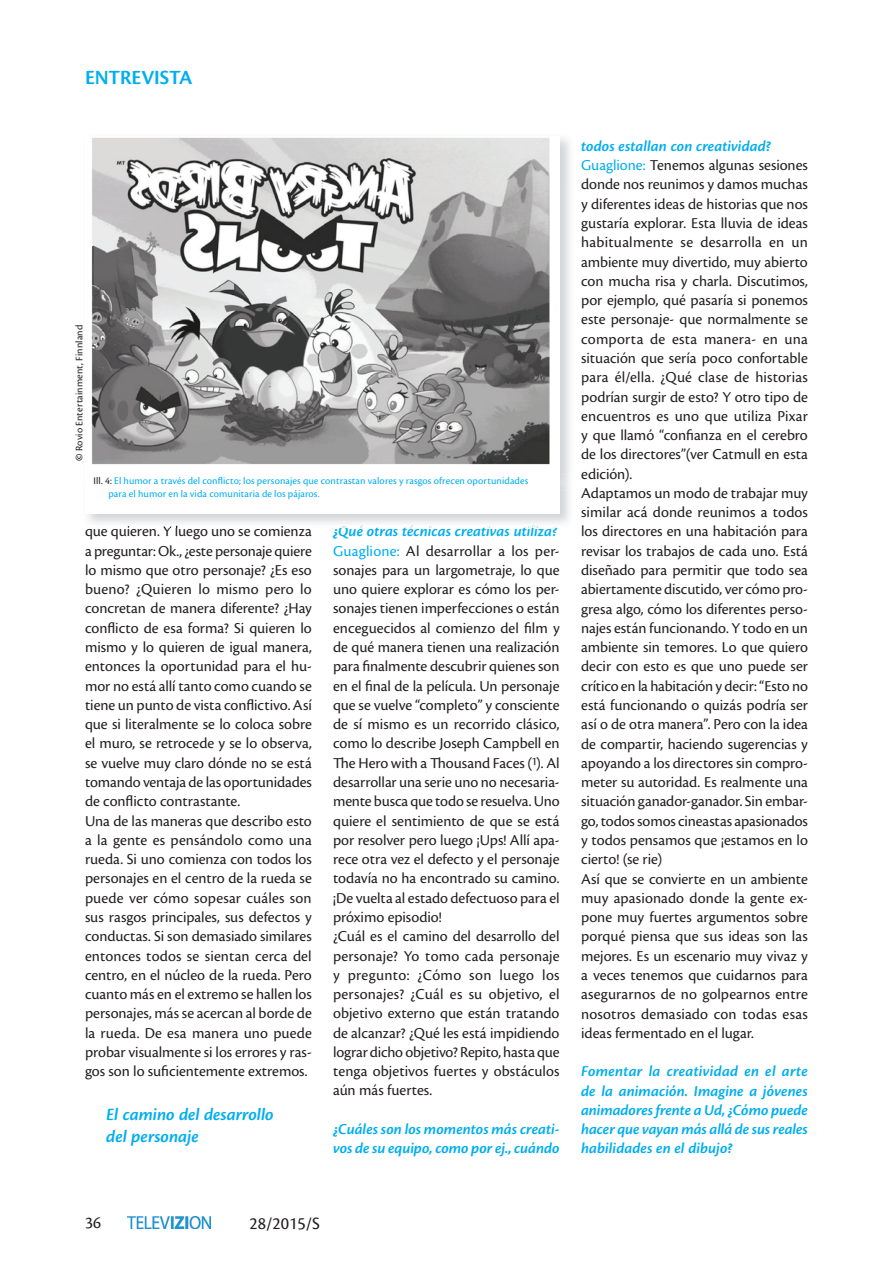
<style>
.page{position:relative;width:893px;height:1263px;background:#fff}
.page>*{position:absolute;margin:0;border:0;box-sizing:border-box;transform-origin:0 0}
.t1{font:600 21px "Cronos Pro";letter-spacing:-.005em;color:#00aeef}
.t2{font:italic 600 18px/22.5px "Cronos Pro";letter-spacing:-.005em;color:#00aeef}
.t3{font:18px "Cronos Pro";color:#231f20}
.t4{font:17.25px "Cronos Pro";color:#231f20}
.t5{font:15.75px/19.4px "Cronos Pro";color:#231f20}
.t6{font:italic 600 15.75px/19.4px "Cronos Pro";letter-spacing:-.005em;color:#00aeef}
.t7{font:10.5px/12.6px "Cronos Pro";letter-spacing:.01em;color:#00aeef}
.t8{font:10.5px "Cronos Pro";letter-spacing:.01em;color:#231f20}
.s1{font-weight:700}
.s2{color:#231f20}
.s3{font-weight:600;font-style:italic;color:#00aeef}
.s4{color:#00aeef}
</style>
<div class="page">
<img style="left:91px;top:137px;width:458px;height:328px">
<img style="left:127px;top:526px;width:156px;height:2px">
<img style="left:340px;top:525px;width:217px;height:3px">
<img style="left:128px;top:1217px;width:82px;height:12px">
<h1 class="t1" style="left:85px;top:65px;width:109px">EnTREVISTA</h1>
<p class="t8" style="left:73px;top:461px;width:137px;rotate:-90deg"><span class="s1">©</span> Rovio Entertainment, Finnland</p>
<p class="t7" style="left:108px;top:475px;width:421px;text-indent:-15px"><span class="s2">Ill. 4:</span> El humor a través del conflicto; los personajes que contrastan valores y rasgos ofrecen oportunidades para el humor en la vida comunitaria de los pájaros.</p>
<p class="t5" style="left:85px;top:522px;width:228px">que quieren. Y luego uno se comienza a preguntar: Ok., ¿este personaje quiere lo mismo que otro personaje? ¿Es eso bueno? ¿Quieren lo mismo pero lo concretan de manera diferente? ¿Hay conflicto de esa forma? Si quieren lo mismo y lo quieren de igual manera, entonces la oportunidad para el hu&shy;mor no está allí tanto como cuando se tiene un punto de vista conflictivo. Así que si literalmente se lo coloca sobre el muro, se retrocede y se lo observa, se vuelve muy claro dónde no se está tomando ventaja de las oportunidades de conflicto contrastante.<br>Una de las maneras que describo esto a la gente es pensándolo como una rueda. Si uno comienza con todos los personajes en el centro de la rueda se puede ver cómo sopesar cuáles son sus rasgos principales, sus defectos y conductas. Si son demasiado similares entonces todos se sientan cerca del centro, en el núcleo de la rueda. Pero cuanto más en el extremo se hallen los personajes, más se acercan al borde de la rueda. De esa manera uno puede probar visualmente si los errores y ras&shy;gos son lo suficientemente extremos.</p>
<p class="t2" style="left:106px;top:1103px;width:169px">El camino del desarrollo del personaje</p>
<p class="t5" style="left:333px;top:522px;width:228px"><span class="s3">¿Qué otras técnicas creativas utiliza?<br></span><span class="s4">Guaglione:</span> Al desarrollar a los per&shy;sonajes para un largometraje, lo que uno quiere explorar es cómo los per&shy;sonajes tienen imperfecciones o están enceguecidos al comienzo del film y de qué manera tienen una realización para finalmente descubrir quienes son en el final de la película. Un personaje que se vuelve “completo” y consciente de sí mismo es un recorrido clásico, como lo describe Joseph Campbell en The Hero with a Thousand Faces (<sup>1</sup>). Al desarrollar una serie uno no necesaria&shy;mente busca que todo se resuelva. Uno quiere el sentimiento de que se está por resolver pero luego ¡Ups! Allí apa&shy;rece otra vez el defecto y el personaje todavía no ha encontrado su camino. ¡De vuelta al estado defectuoso para el próximo episodio!<br>¿Cuál es el camino del desarrollo del personaje? Yo tomo cada personaje y pregunto: ¿Cómo son luego los personajes? ¿Cuál es su objetivo, el objetivo externo que están tratando de alcanzar? ¿Qué les está impidiendo lograr dicho objetivo? Repito, hasta que tenga objetivos fuertes y obstáculos aún más fuertes.</p>
<p class="t6" style="left:333px;top:1120px;width:228px">¿Cuáles son los momentos más creati&shy;vos de su equipo, como por ej., cuándo</p>
<p class="t5" style="left:581px;top:136px;width:228px"><span class="s3">todos estallan con creatividad?<br></span><span class="s4">Guaglione:</span> Tenemos algunas sesiones donde nos reunimos y damos muchas y diferentes ideas de historias que nos gustaría explorar. Esta lluvia de ideas habitualmente se desarrolla en un ambiente muy divertido, muy abierto con mucha risa y charla. Discutimos, por ejemplo, qué pasaría si ponemos este personaje- que normalmente se comporta de esta manera- en una situación que sería poco confortable para él/ella. ¿Qué clase de historias podrían surgir de esto? Y otro tipo de encuentros es uno que utiliza Pixar y que llamó “confianza en el cerebro de los directores”(ver Catmull en esta edición).<br>Adaptamos un modo de trabajar muy similar acá donde reunimos a todos los directores en una habitación para revisar los trabajos de cada uno. Está diseñado para permitir que todo sea abiertamente discutido, ver cómo pro&shy;gresa algo, cómo los diferentes perso&shy;najes están funcionando. Y todo en un ambiente sin temores. Lo que quiero decir con esto es que uno puede ser crítico en la habitación y decir: “Esto no está funcionando o quizás podría ser así o de otra manera”. Pero con la idea de compartir, haciendo sugerencias y apoyando a los directores sin compro&shy;meter su autoridad. Es realmente una situación ganador-ganador. Sin embar&shy;go, todos somos cineastas apasionados y todos pensamos que ¡estamos en lo cierto! (se rie)<br>Así que se convierte en un ambiente muy apasionado donde la gente ex&shy;pone muy fuertes argumentos sobre porqué piensa que sus ideas son las mejores. Es un escenario muy vivaz y a veces tenemos que cuidarnos para asegurarnos de no golpearnos entre nosotros demasiado con todas esas ideas fermentado en el lugar.</p>
<p class="t6" style="left:581px;top:1062px;width:228px;text-align:justify">Fomentar la creatividad en el arte de la animación. Imagine a jóvenes animadores frente a Ud, ¿Cómo puede hacer que vayan más allá de sus reales habilidades en el dibujo?</p>
<p class="t4" style="left:85px;top:1213px;width:17px">36</p>
<p class="t3" style="left:249px;top:1213px;width:72px">28/2015/S</p>
</div>
